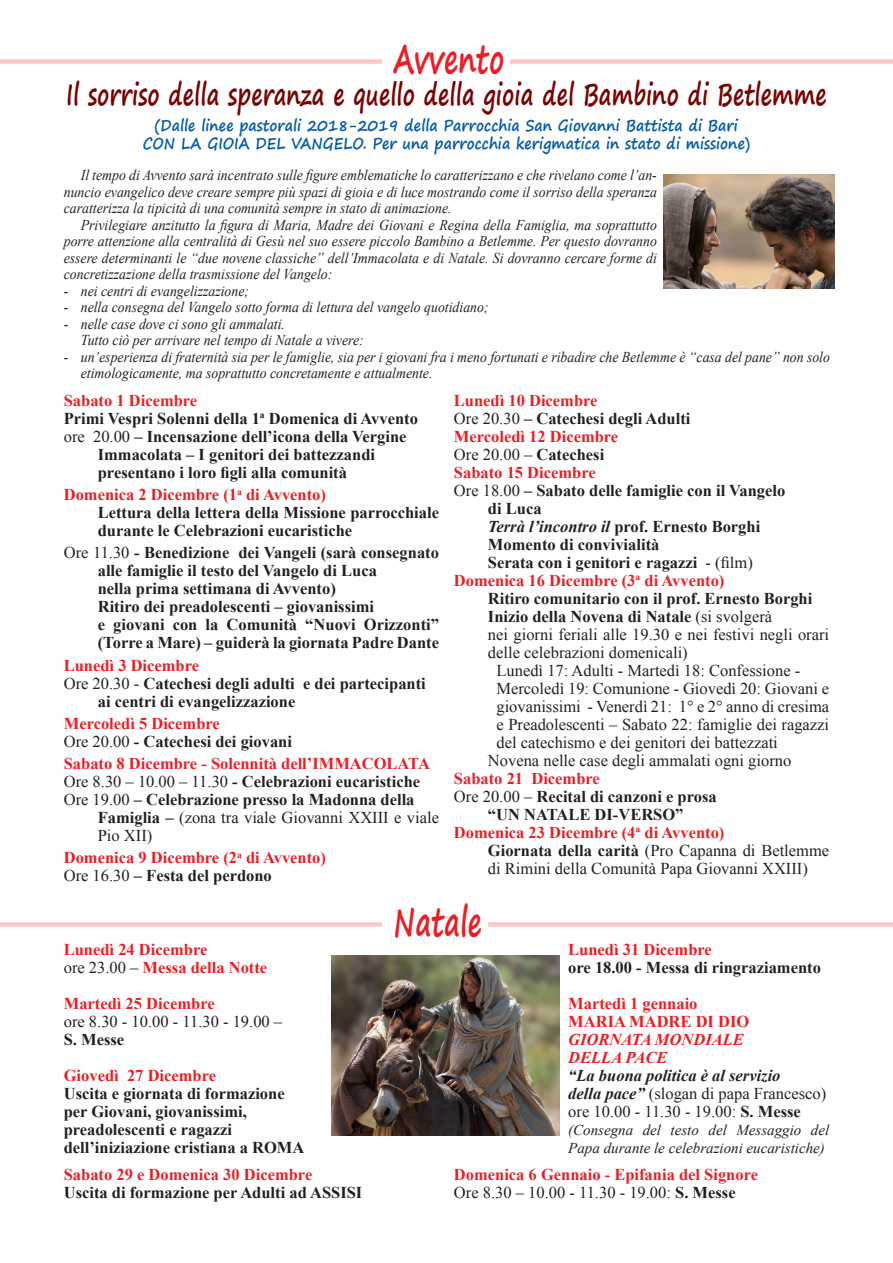
<style>
.page{position:relative;width:893px;height:1263px;background:#fff}
.page>*{position:absolute;margin:0;border:0;box-sizing:border-box;transform-origin:0 0}
.t1{font:700 39.6px "Segoe Print";letter-spacing:.005em;color:#ee1d23;scale:.68 1}
.t2{font:700 29.7px "Segoe Print";letter-spacing:.005em;color:#790100;scale:.73 1}
.t3{font:700 16.5px/18px "Times New Roman";color:#231f20}
.t4{font:16.5px/18px "Times New Roman";color:#231f20}
.t5{font:700 16.5px "Times New Roman";color:#ee1d23}
.t6{font:italic 700 16.5px "Times New Roman";color:#231f20}
.t7{font:italic 700 16.5px "Times New Roman";color:#ee1d23}
.t8{font:700 15.6px "Segoe Print";letter-spacing:.005em;color:#015aaa;scale:.9 1}
.t9{font:italic 15px/16.5px "Times New Roman";color:#231f20;text-align:justify;scale:.92 1}
.t10{font:italic 15px/18px "Times New Roman";color:#231f20}
.s1{font-weight:400}
.s2{font-weight:700}
.s3{font-style:italic}
.s4{font-weight:400;color:#231f20}
.s5{font-weight:700;font-style:italic}
</style>
<div class="page">
<div style="left:0;top:922px;width:893px;height:5px;background:#fac7c8"></div>
<div style="left:383px;top:905px;width:105px;height:39px;background:#fff"></div>
<img style="left:332px;top:956px;width:228px;height:179px">
<div style="left:0;top:59px;width:893px;height:5px;background:#fac7c8"></div>
<div style="left:383px;top:43px;width:127px;height:38px;background:#fff"></div>
<img style="left:663px;top:174px;width:171px;height:114px">
<p class="t1" style="left:394px;top:23px;width:164px">Avvento</p>
<p class="t2" style="left:66px;top:67px;width:1043px">Il sorriso della speranza e quello della gioia del Bambino di Betlemme</p>
<p class="t8" style="left:155px;top:111px;width:649px">(Dalle linee pastorali 2018-2019 della Parrocchia San Giovanni Battista di Bari</p>
<p class="t8" style="left:143px;top:129px;width:676px">CON LA GIOIA DEL VANGELO. Per una parrocchia kerigmatica in stato di missione)</p>
<p class="t9" style="left:64px;top:167px;width:646px;text-indent:17px">Il tempo di Avvento sarà incentrato sulle figure emblematiche lo caratterizzano e che rivelano come l’an&shy;nuncio evangelico deve creare sempre più spazi di gioia e di luce mostrando come il sorriso della speranza caratterizza la tipicità di una comunità sempre in stato di animazione.</p>
<p class="t9" style="left:64px;top:216px;width:646px;text-indent:17px">Privilegiare anzitutto la figura di Maria, Madre dei Giovani e Regina della Famiglia, ma soprattutto porre attenzione alla centralità di Gesù nel suo essere piccolo Bambino a Betlemme. Per questo dovranno essere determinanti le “due novene classiche” dell’Immacolata e di Natale. Si dovranno cercare forme di concretizzazione della trasmissione del Vangelo:</p>
<p class="t9" style="left:64px;top:282px;width:203px">- nei centri di evangelizzazione;</p>
<p class="t9" style="left:64px;top:299px;width:463px">- nella consegna del Vangelo sotto forma di lettura del vangelo quotidiano;</p>
<p class="t9" style="left:64px;top:315px;width:242px">- nelle case dove ci sono gli ammalati.</p>
<p class="t9" style="left:81px;top:332px;width:309px">Tutto ciò per arrivare nel tempo di Natale a vivere:</p>
<p class="t9" style="left:81px;top:348px;width:816px;text-indent:-17px">- un’esperienza di fraternità sia per le famiglie, sia per i giovani fra i meno fortunati e ribadire che Betlemme è “casa del pane” non solo etimologicamente, ma soprattutto concretamente e attualmente.</p>
<p class="t5" style="left:64px;top:389px;width:135px">Sabato 1 Dicembre</p>
<p class="t3" style="left:64px;top:409px;width:356px">Primi Vespri Solenni della 1<sup>a</sup> Domenica di Avvento</p>
<p class="t3" style="left:64px;top:427px;width:344px"><span class="s1">ore 20.00</span> – Incensazione dell’icona della Vergine</p>
<p class="t3" style="left:98px;top:445px;width:279px">Immacolata – I genitori dei battezzandi</p>
<p class="t3" style="left:98px;top:463px;width:251px">presentano i loro figli alla comunità</p>
<p class="t5" style="left:64px;top:483px;width:264px">Domenica 2 Dicembre (1<sup>a</sup> di Avvento)</p>
<p class="t3" style="left:98px;top:503px;width:343px">Lettura della lettera della Missione parrocchiale durante le Celebrazioni eucaristiche</p>
<p class="t3" style="left:98px;top:543px;width:343px;text-indent:-34px"><span class="s1">Ore 11.30</span> - Benedizione dei Vangeli (sarà consegnato alle famiglie il testo del Vangelo di Luca</p>
<p class="t3" style="left:98px;top:579px;width:240px">nella prima settimana di Avvento)</p>
<p class="t3" style="left:98px;top:597px;width:278px">Ritiro dei preadolescenti – giovanissimi</p>
<p class="t3" style="left:98px;top:615px;width:343px">e giovani con la Comunità “Nuovi Orizzonti” (Torre a Mare) – guiderà la giornata Padre Dante</p>
<p class="t5" style="left:64px;top:654px;width:137px">Lunedì 3 Dicembre</p>
<p class="t3" style="left:98px;top:674px;width:330px;text-indent:-34px"><span class="s1">Ore 20.30 -</span> Catechesi degli adulti e dei partecipanti ai centri di evangelizzazione</p>
<p class="t5" style="left:64px;top:712px;width:158px">Mercoledì 5 Dicembre</p>
<p class="t3" style="left:64px;top:732px;width:230px"><span class="s1">Ore 20.00</span> - Catechesi dei giovani</p>
<p class="t5" style="left:64px;top:752px;width:368px">Sabato 8 Dicembre - Solennità dell’IMMACOLATA</p>
<p class="t3" style="left:64px;top:772px;width:358px"><span class="s1">Ore 8.30 – 10.00 – 11.30</span> - Celebrazioni eucaristiche</p>
<p class="t3" style="left:64px;top:790px;width:352px"><span class="s1">Ore 19.00</span> – Celebrazione presso la Madonna della</p>
<p class="t4" style="left:98px;top:808px;width:343px"><span class="s2">Famiglia –</span> (zona tra viale Giovanni XXIII e viale<br>Pio XII)</p>
<p class="t5" style="left:64px;top:846px;width:264px">Domenica 9 Dicembre (2<sup>a</sup> di Avvento)</p>
<p class="t3" style="left:64px;top:866px;width:210px"><span class="s1">Ore 16.30</span> – Festa del perdono</p>
<p class="t5" style="left:454px;top:389px;width:145px">Lunedì 10 Dicembre</p>
<p class="t3" style="left:454px;top:409px;width:238px"><span class="s1">Ore 20.30</span> – Catechesi degli Adulti</p>
<p class="t5" style="left:454px;top:425px;width:166px">Mercoledì 12 Dicembre</p>
<p class="t4" style="left:454px;top:445px;width:152px">Ore 20.00 – <span class="s2">Catechesi</span></p>
<p class="t5" style="left:454px;top:461px;width:143px">Sabato 15 Dicembre</p>
<p class="t3" style="left:454px;top:481px;width:333px"><span class="s1">Ore 18.00</span> – Sabato delle famiglie con il Vangelo</p>
<p class="t3" style="left:488px;top:499px;width:55px">di Luca</p>
<p class="t3" style="left:488px;top:517px;width:274px"><span class="s3">Terrà l’incontro il</span> prof. Ernesto Borghi</p>
<p class="t3" style="left:488px;top:535px;width:173px">Momento di convivialità</p>
<p class="t3" style="left:488px;top:553px;width:266px">Serata con i genitori e ragazzi <span class="s1">- (film)</span></p>
<p class="t5" style="left:454px;top:569px;width:272px">Domenica 16 Dicembre (3<sup>a</sup> di Avvento)</p>
<p class="t3" style="left:488px;top:589px;width:326px">Ritiro comunitario con il prof. Ernesto Borghi</p>
<p class="t3" style="left:488px;top:607px;width:286px">Inizio della Novena di Natale <span class="s1">(si svolgerà</span></p>
<p class="t4" style="left:488px;top:625px;width:343px">nei giorni feriali alle 19.30 e nei festivi negli orari delle celebrazioni domenicali)</p>
<p class="t4" style="left:496px;top:661px;width:305px">Lunedì 17: Adulti - Martedì 18: Confessione -</p>
<p class="t4" style="left:496px;top:679px;width:334px;text-align:justify">Mercoledì 19: Comunione - Giovedì 20: Giovani e giovanissimi - Venerdì 21: 1° e 2° anno di cresima e Preadolescenti – Sabato 22: famiglie dei ragazzi del catechismo e dei genitori dei battezzati</p>
<p class="t4" style="left:488px;top:751px;width:305px">Novena nelle case degli ammalati ogni giorno</p>
<p class="t5" style="left:454px;top:767px;width:147px">Sabato 21 Dicembre</p>
<p class="t3" style="left:454px;top:787px;width:264px"><span class="s1">Ore 20.00 –</span> Recital di canzoni e prosa</p>
<p class="t3" style="left:488px;top:805px;width:197px">“UN NATALE DI-VERSO”</p>
<p class="t5" style="left:454px;top:821px;width:272px">Domenica 23 Dicembre (4<sup>a</sup> di Avvento)</p>
<p class="t4" style="left:488px;top:841px;width:343px"><span class="s2">Giornata della carità</span> (Pro Capanna di Betlemme di Rimini della Comunità Papa Giovanni XXIII)</p>
<p class="t5" style="left:64px;top:938px;width:145px">Lunedì 24 Dicembre</p>
<p class="t5" style="left:64px;top:956px;width:205px"><span class="s4">ore 23.00 –</span> Messa della Notte</p>
<p class="t5" style="left:64px;top:992px;width:152px">Martedì 25 Dicembre</p>
<p class="t4" style="left:64px;top:1012px;width:220px">ore 8.30 - 10.00 - 11.30 - 19.00 –</p>
<p class="t3" style="left:64px;top:1030px;width:62px">S. Messe</p>
<p class="t5" style="left:64px;top:1064px;width:154px">Giovedì 27 Dicembre</p>
<p class="t3" style="left:64px;top:1084px;width:222px">Uscita e giornata di formazione</p>
<p class="t3" style="left:64px;top:1102px;width:185px">per Giovani, giovanissimi,</p>
<p class="t3" style="left:64px;top:1120px;width:170px">preadolescenti e ragazzi</p>
<p class="t3" style="left:64px;top:1138px;width:242px">dell’iniziazione cristiana a ROMA</p>
<p class="t5" style="left:64px;top:1163px;width:250px">Sabato 29 e Domenica 30 Dicembre</p>
<p class="t3" style="left:64px;top:1183px;width:300px">Uscita di formazione per Adulti ad ASSISI</p>
<p class="t1" style="left:394px;top:886px;width:131px">Natale</p>
<p class="t5" style="left:568px;top:938px;width:145px">Lunedì 31 Dicembre</p>
<p class="t3" style="left:568px;top:958px;width:254px">ore 18.00 - Messa di ringraziamento</p>
<p class="t5" style="left:568px;top:992px;width:131px">Martedì 1 gennaio</p>
<p class="t5" style="left:568px;top:1010px;width:183px">MARIA MADRE DI DIO</p>
<p class="t7" style="left:568px;top:1028px;width:177px">GIORNATA MONDIALE</p>
<p class="t7" style="left:568px;top:1046px;width:101px">DELLA PACE</p>
<p class="t6" style="left:568px;top:1064px;width:214px">“La buona politica è al servizio</p>
<p class="t4" style="left:568px;top:1084px;width:259px"><span class="s5">della pace”</span> (slogan di papa Francesco)</p>
<p class="t4" style="left:568px;top:1102px;width:234px">ore 10.00 - 11.30 - 19.00: <span class="s2">S. Messe</span></p>
<p class="t10" style="left:568px;top:1121px;width:262px">(Consegna del testo del Messaggio del<br>Papa durante le celebrazioni eucaristiche)</p>
<p class="t5" style="left:454px;top:1163px;width:306px">Domenica 6 Gennaio - Epifania del Signore</p>
<p class="t4" style="left:454px;top:1183px;width:283px">Ore 8.30 – 10.00 - 11.30 - 19.00: <span class="s2">S. Messe</span></p>
</div>
